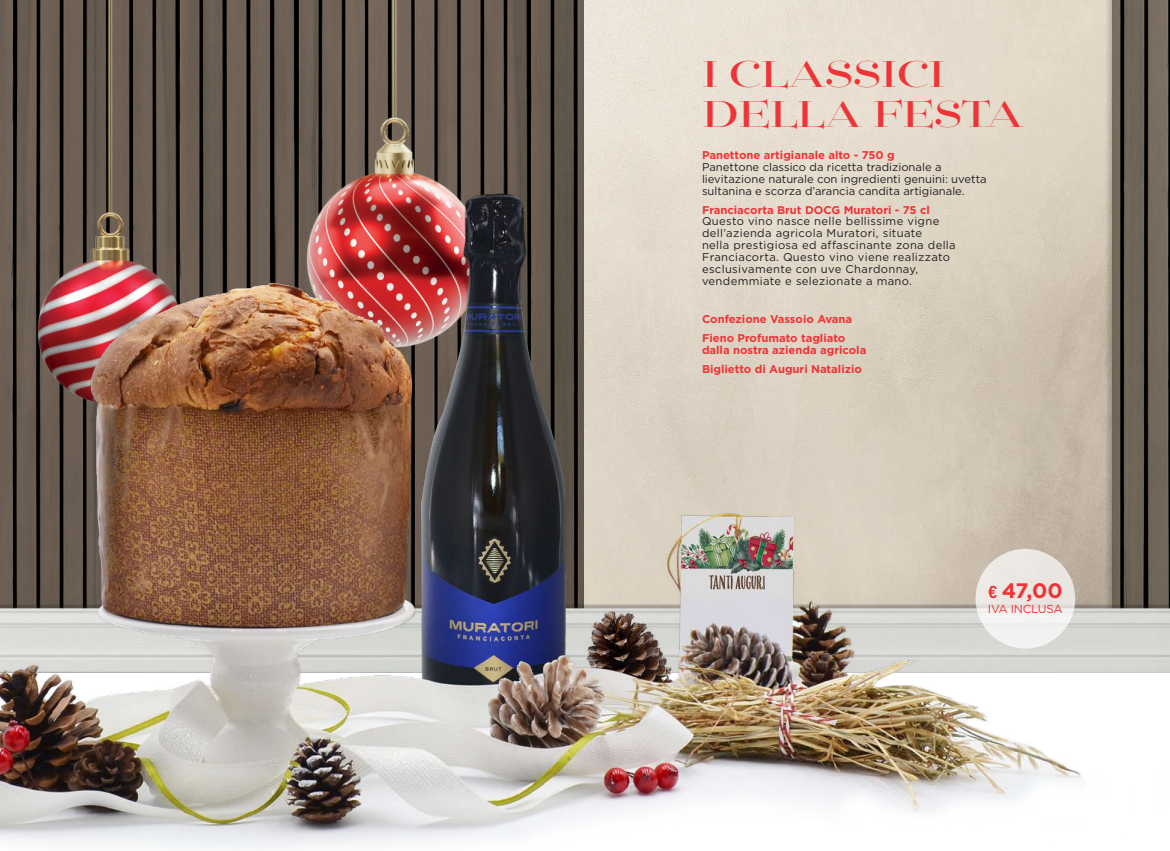
<style>
.page{position:relative;width:1170px;height:851px;background:#fff}
.page>*{position:absolute;margin:0;border:0;box-sizing:border-box;transform-origin:0 0}
.t1{font:37.5px/40px "Mittwoch Nor Bol";color:#ee3436}
.t2{font:700 21px "Gotham";color:#ee3436}
.t3{font:11.62px "Gotham";letter-spacing:-.02em;color:#ee3436}
.t4{font:11.25px/11.9px "Gotham";letter-spacing:.025em;color:#231f20}
.t5{font:700 11.25px/19px "Gotham";color:#ee3436}
.t6{font:11.25px/11.9px "Gotham";color:#231f20}
.s1{font-family:"D DIN Bold";font-weight:400;font-size:17.5px}
</style>
<div class="page">
<img style="left:0;top:0;width:1169px;height:850px">
<svg style="left:975px;top:548px;width:100px;height:100px;fill:#ece8e4"></svg>
<h1 class="t1" style="left:702px;top:55px;width:322px">I CLASSICI<br>DELLA FESTA</h1>
<p class="t5" style="left:702px;top:145px;width:194px">Panettone artigianale alto - 750 g</p>
<p class="t6" style="left:702px;top:161px;width:286px">Panettone classico da ricetta tradizionale a lievitazione naturale con ingredienti genuini: uvetta sultanina e scorza d’arancia candita artigianale.</p>
<p class="t5" style="left:702px;top:200px;width:229px">Franciacorta Brut DOCG Muratori - 75 cl</p>
<p class="t4" style="left:702px;top:215px;width:255px">Questo vino nasce nelle bellissime vigne dell’azienda agricola Muratori, situate<br>nella prestigiosa ed affascinante zona della Franciacorta. Questo vino viene realizzato esclusivamente con uve Chardonnay, vendemmiate e selezionate a mano.</p>
<p class="t5" style="left:702px;top:309px;width:152px">Confezione Vassoio Avana<br>Fieno Profumato tagliato</p>
<p class="t5" style="left:702px;top:340px;width:166px">dalla nostra azienda agricola<br>Biglietto di Auguri Natalizio</p>
<h2 class="t2" style="left:988px;top:578px;width:76px"><span class="s1">€</span> 47,00</h2>
<p class="t3" style="left:987px;top:602px;width:76px">IVA INCLUSA</p>
</div>
